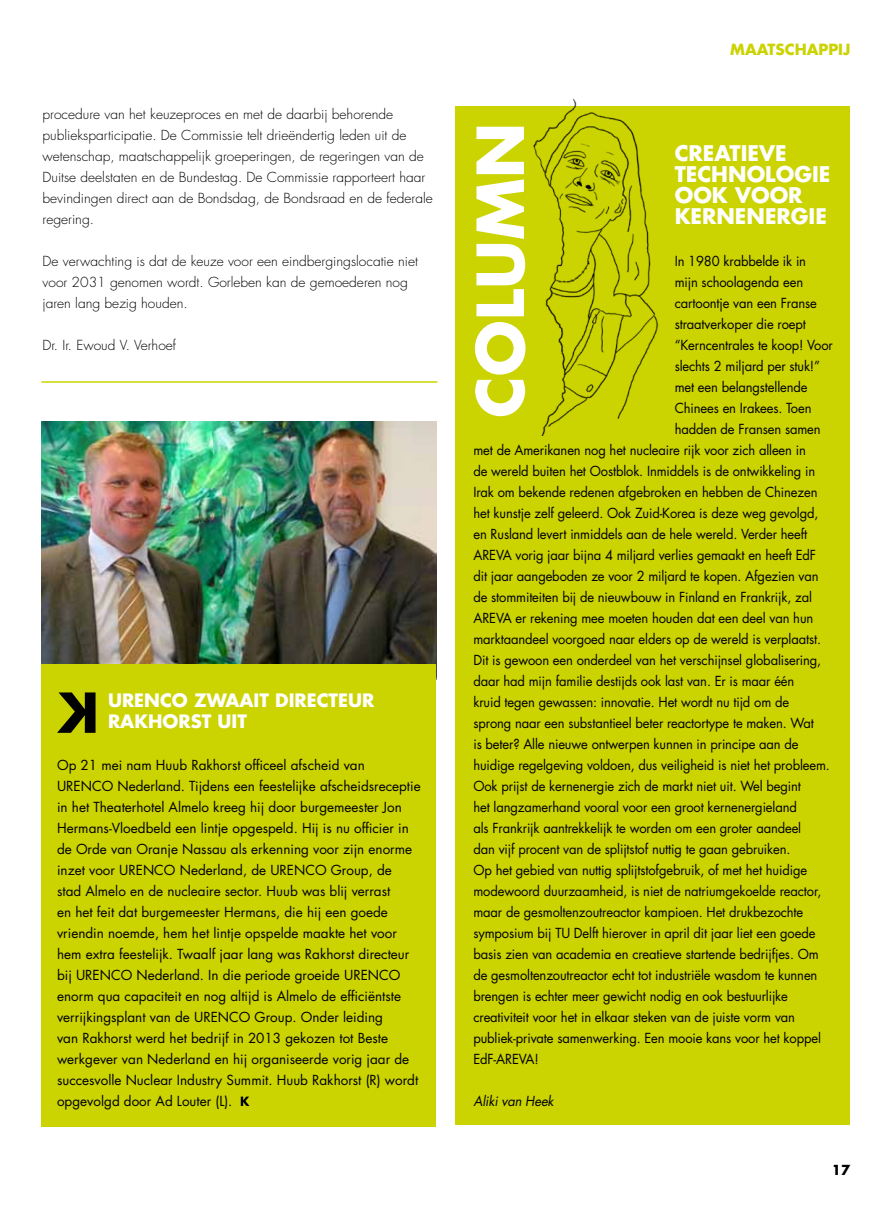
<style>
.page{position:relative;width:893px;height:1212px;background:#fff}
.page>*{position:absolute;margin:0;border:0;box-sizing:border-box;transform-origin:0 0}
.t1{font:700 63px "Futura";color:#fff}
.t2{font:700 21px/21px "Futura";color:#fff}
.t3{font:700 18px/21px "Futura";color:#fff}
.t4{font:700 15px "Futura";color:#cbd300}
.t5{font:13.5px/21px "Futura";letter-spacing:-.01em;color:#000;scale:.96 1}
.t6{font:13.5px/21px "Futura";letter-spacing:-.01em;color:#000}
.t7{font:300 13.5px/21px "Futura";color:#000}
.t8{font:italic 13.5px "Futura";letter-spacing:-.01em;color:#000;scale:.96 1}
.t9{font:700 13.5px "Futura";color:#000}
</style>
<div class="page">
<div style="left:455px;top:106px;width:395px;height:1019px;background:#cbd300"></div>
<img style="left:533px;top:98px;width:125px;height:337px">
<img style="left:42px;top:421px;width:394px;height:244px">
<div style="left:41px;top:665px;width:395px;height:462px;background:#cbd300"></div>
<svg style="left:241px;top:1096px;width:8px;height:10px"></svg>
<svg style="left:57px;top:692px;width:39px;height:41px"></svg>
<hr style="left:41px;top:381px;width:396px;height:2px;background:#cbd300">
<p class="t7" style="left:43px;top:104px;width:392px">procedure van het keuzeproces en met de daarbij behorende publieksparticipatie. De Commissie telt drieëndertig leden uit de wetenschap, maatschappelijk groeperingen, de regeringen van de Duitse deelstaten en de Bundestag. De Commissie rapporteert haar bevindingen direct aan de Bondsdag, de Bondsraad en de federale regering.</p>
<p class="t7" style="left:43px;top:251px;width:377px">De verwachting is dat de keuze voor een eindbergingslocatie niet voor 2031 genomen wordt. Gorleben kan de gemoederen nog jaren lang bezig houden.</p>
<p class="t7" style="left:43px;top:335px;width:135px">Dr. Ir. Ewoud V. Verhoef</p>
<h3 class="t3" style="left:108px;top:689px;width:264px">URENCO ZWAAIT DIRECTEUR<br>RAKHORST UIT</h3>
<p class="t6" style="left:57px;top:754px;width:309px">Op 21 mei nam H uub Rakhorst officeel afscheid van<br>URENC</p>
<p class="t6" style="left:57px;top:775px;width:365px;text-indent:45px">O Nederland. Tijdens een feestelijke afscheidsreceptie in het Theaterhotel Almelo kreeg hij door burgemeester Jon Hermans-Vloedbeld een lintje opgespeld. H ij is nu officier in de Orde van Oranje Nassau als erkenning voor zijn enorme inzet voor URENC</p>
<p class="t6" style="left:57px;top:859px;width:354px;text-indent:258px">O Group, de stad Almelo en de nucleaire sector. H uub was blij verrast<br>en het feit dat burgemeester Hermans, die hij een goede vriendin noemde, hem het lintje opspelde maakte het voor hem extra feestelijk. Twaalf jaar lang was Rakhorst directeur bij URENC</p>
<p class="t6" style="left:164px;top:859px;width:116px">O Nederland, de URENC</p>
<p class="t6" style="left:121px;top:964px;width:233px">O Nederland. I n die periode groeide URENC</p>
<p class="t6" style="left:57px;top:964px;width:345px;text-align:justify;text-indent:332px">O enorm qua capaciteit en nog altijd is Almelo de efficiëntste verrijkingsplant van de URENC</p>
<p class="t6" style="left:57px;top:1006px;width:363px;text-indent:182px">O Group. Onder leiding<br>van Rakhorst werd het bedrijf in 2013 gekozen tot Beste werkgever van Nederland en hij organiseerde vorig jaar de succesvolle N uclear I ndustry Summit. H uub Rakhorst (R) wordt opgevolgd door Ad Louter (L).</p>
<p class="t4" style="left:730px;top:39px;width:122px">MAATSCHAPPIJ</p>
<h1 class="t1" style="left:457px;top:418px;width:297px;rotate:-90deg">COLUMN</h1>
<h2 class="t2" style="left:675px;top:142px;width:14px">CRE</h2>
<h2 class="t2" style="left:675px;top:142px;width:147px;text-indent:40px">ATIEVE<br>TECHNOLOGIE<br>OOK VOOR<br>KERNENER</h2>
<h2 class="t2" style="left:791px;top:205px;width:27px">GIE</h2>
<p class="t5" style="left:675px;top:250px;width:138px">In 1980 krabbelde ik in</p>
<p class="t5" style="left:675px;top:271px;width:135px">mijn schoolagenda een</p>
<p class="t5" style="left:675px;top:292px;width:150px">cartoontje van een Franse</p>
<p class="t5" style="left:675px;top:313px;width:138px">straatverkoper die roept</p>
<p class="t5" style="left:675px;top:334px;width:166px">“Kerncentrales te koop! Voor</p>
<p class="t5" style="left:675px;top:355px;width:153px">slechts 2 miljard per stuk!”</p>
<p class="t5" style="left:675px;top:376px;width:140px">met een belangstellende</p>
<p class="t5" style="left:675px;top:397px;width:144px">Chinees en I rakees. Toen</p>
<p class="t5" style="left:675px;top:418px;width:154px">hadden de Fransen samen</p>
<p class="t5" style="left:473px;top:439px;width:348px">met de Amerikanen nog het nucleaire rijk voor zich alleen in</p>
<p class="t5" style="left:473px;top:460px;width:358px">de wereld buiten het Oostblok. Inmiddels is de ontwikkeling in</p>
<p class="t5" style="left:473px;top:481px;width:360px">Irak om bekende redenen afgebroken en hebben de Chinezen</p>
<p class="t5" style="left:473px;top:502px;width:361px">het kunstje zelf geleerd. Ook Zuid-Korea is deze weg gevolgd,</p>
<p class="t5" style="left:473px;top:523px;width:349px">en Rusland levert inmiddels aan de hele wereld. Verder heeft</p>
<p class="t5" style="left:473px;top:544px;width:9px">AREVA</p>
<p class="t5" style="left:473px;top:544px;width:361px;text-indent:42px">vorig jaar bijna 4 miljard verlies gemaakt en heeft EdF dit jaar aangeboden ze voor 2 miljard te kopen. Afgezien van de stommiteiten bij de nieuwbouw in Finland en Frankrijk, zal AREVA</p>
<p class="t5" style="left:473px;top:607px;width:373px;text-indent:42px">er rekening mee moeten houden dat een deel van hun marktaandeel voorgoed naar elders op de wereld is verplaatst.<br>Dit is gewoon een onderdeel van het verschijnsel globalisering, daar had mijn familie destijds ook last van. Er is maar één<br>kruid tegen gewassen: innovatie. Het wordt nu tijd om de sprong naar een substantieel beter reactortype te maken. Wat<br>is beter? Alle nieuwe ontwerpen kunnen in principe aan de huidige regelgeving voldoen, dus veiligheid is niet het probleem.<br>Ook prijst de kernenergie zich de markt niet uit. Wel begint<br>het langzamerhand vooral voor een groot kernenergieland<br>als Frankrijk aantrekkelijk te worden om een groter aandeel<br>dan vijf procent van de splijtstof nuttig te gaan gebruiken.<br>Op het gebied van nuttig splijtstofgebruik, of met het huidige modewoord duurzaamheid, is niet de natriumgekoelde reactor, maar de gesmoltenzoutreactor kampioen. Het drukbezochte symposium bij TU Delft hierover in april dit jaar liet een goede basis zien van academia en creatieve startende bedrijfjes. Om de gesmoltenzoutreactor echt tot industriële wasdom te kunnen brengen is echter meer gewicht nodig en ook bestuurlijke creativiteit voor het in elkaar steken van de juiste vorm van publiek-private samenwerking. Een mooie kans voor het koppel EdF-AREVA</p>
<p class="t5" style="left:534px;top:1048px;width:6px">!</p>
<p class="t8" style="left:473px;top:1092px;width:85px">Aliki van Heek</p>
<p class="t9" style="left:832px;top:1160px;width:20px">17</p>
</div>
